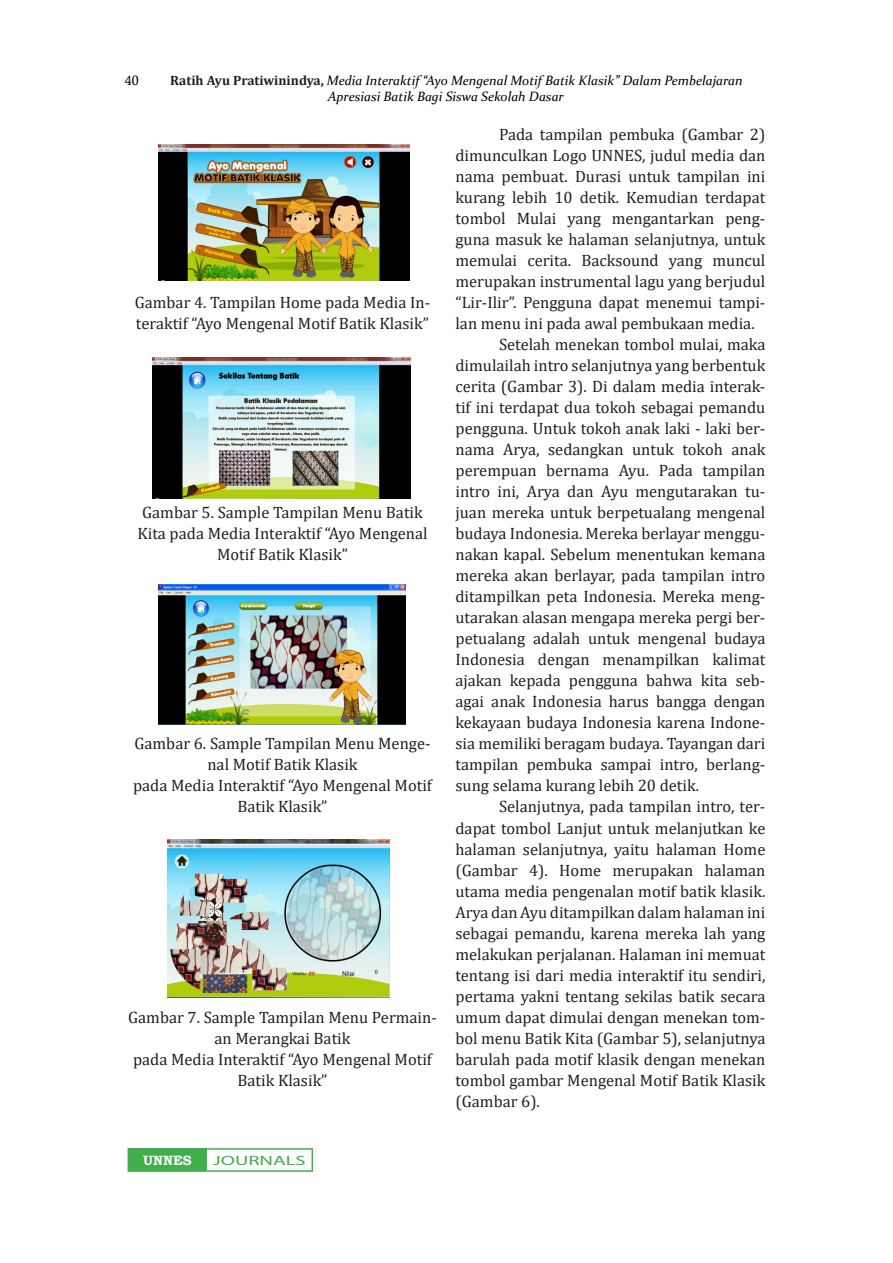
<style>
.page{position:relative;width:893px;height:1263px;background:#fff}
.page>*{position:absolute;margin:0;border:0;box-sizing:border-box;transform-origin:0 0}
.t1{font:16.5px/21px "Cambria";color:#231f20;text-align:center}
.t2{font:italic 13.5px/16.2px "Constantia";color:#000}
.t3{font:13.5px "Myriad Pro";color:#40ae49;scale:1.53 1}
.t4{font:700 13.5px "Bookman Old Style";color:#fff}
.t5{font:13.5px "Calisto";color:#000}
.s1{font-family:"Cambria";font-weight:700;font-style:normal;color:#231f20}
</style>
<div class="page">
<div style="left:128px;top:1149px;width:79px;height:22px;background:#40ae49"></div>
<hr style="left:128px;top:1148px;width:79px;height:2px;background:#40ae49">
<hr style="left:207px;top:1148px;width:106px;height:2px;background:#40ae49">
<svg style="left:312px;top:1150px;width:1px;height:20px"></svg>
<hr style="left:128px;top:1170px;width:79px;height:2px;background:#40ae49">
<hr style="left:207px;top:1170px;width:106px;height:2px;background:#40ae49">
<img style="left:158px;top:145px;width:251px;height:135px">
<img style="left:153px;top:357px;width:258px;height:141px">
<img style="left:158px;top:585px;width:248px;height:139px">
<img style="left:167px;top:840px;width:223px;height:157px">
<p class="t5" style="left:125px;top:73px;width:15px">40</p>
<p class="t2" style="left:328px;top:72px;width:416px;text-indent:-158px"><span class="s1">Ratih Ayu Pratiwinindya,</span> Media Interaktif “Ayo Mengenal Motif Batik Klasik” Dalam Pembelajaran<br>Apresiasi Batik Bagi Siswa Sekolah Dasar</p>
<p class="t1" style="left:135px;top:292px;width:297px;text-align:left">Gambar 4. Tampilan Home pada Media In&shy;teraktif “Ayo Mengenal Motif Batik Klasik”</p>
<p class="t1" style="left:137px;top:502px;width:292px">Gambar 5. Sample Tampilan Menu Batik<br>Kita pada Media Interaktif “Ayo Mengenal<br>Motif Batik Klasik”</p>
<p class="t1" style="left:134px;top:733px;width:298px">Gambar 6. Sample Tampilan Menu Menge&shy;nal Motif Batik Klasik</p>
<p class="t1" style="left:133px;top:775px;width:300px">pada Media Interaktif “Ayo Mengenal Motif<br>Batik Klasik”</p>
<p class="t1" style="left:128px;top:1006px;width:310px">Gambar 7. Sample Tampilan Menu Permain&shy;an Merangkai Batik</p>
<p class="t1" style="left:133px;top:1048px;width:300px">pada Media Interaktif “Ayo Mengenal Motif<br>Batik Klasik”</p>
<p class="t4" style="left:143px;top:1150px;width:50px">UNNES</p>
<p class="t3" style="left:213px;top:1152px;width:62px">JOURNALS</p>
<p class="t1" style="left:455px;top:124px;width:311px;text-align:justify;text-indent:44px">Pada tampilan pembuka (Gambar 2) dimunculkan Logo UNNES, judul media dan nama pembuat. Durasi untuk tampilan ini kurang lebih 10 detik. Kemudian terdapat tombol Mulai yang mengantarkan peng&shy;guna masuk ke halaman selanjutnya, untuk memulai cerita. Backsound yang muncul merupakan instrumental lagu yang berjudul “Lir-Ilir”. Pengguna dapat menemui tampi&shy;lan menu ini pada awal pembukaan media.</p>
<p class="t1" style="left:455px;top:334px;width:311px;text-align:justify;text-indent:44px">Setelah menekan tombol mulai, maka dimulailah intro selanjutnya yang berbentuk cerita (Gambar 3). Di dalam media interak&shy;tif ini terdapat dua tokoh sebagai pemandu pengguna. Untuk tokoh anak laki - laki ber&shy;nama Arya, sedangkan untuk tokoh anak perempuan bernama Ayu. Pada tampilan intro ini, Arya dan Ayu mengutarakan tu&shy;juan mereka untuk berpetualang mengenal budaya Indonesia. Mereka berlayar menggu&shy;nakan kapal. Sebelum menentukan kemana mereka akan berlayar, pada tampilan intro ditampilkan peta Indonesia. Mereka meng&shy;utarakan alasan mengapa mereka pergi ber&shy;petualang adalah untuk mengenal budaya Indonesia dengan menampilkan kalimat ajakan kepada pengguna bahwa kita seb&shy;agai anak Indonesia harus bangga dengan kekayaan budaya Indonesia karena Indone&shy;sia memiliki beragam budaya. Tayangan dari tampilan pembuka sampai intro, berlang&shy;sung selama kurang lebih 20 detik.</p>
<p class="t1" style="left:455px;top:796px;width:311px;text-align:justify;text-indent:44px">Selanjutnya, pada tampilan intro, ter&shy;dapat tombol Lanjut untuk melanjutkan ke halaman selanjutnya, yaitu halaman Home (Gambar 4). Home merupakan halaman utama media pengenalan motif batik klasik.<br>Arya dan Ayu ditampilkan dalam halaman ini sebagai pemandu, karena mereka lah yang melakukan perjalanan. Halaman ini memuat tentang isi dari media interaktif itu sendiri, pertama yakni tentang sekilas batik secara umum dapat dimulai dengan menekan tom&shy;bol menu Batik Kita (Gambar 5), selanjutnya barulah pada motif klasik dengan menekan tombol gambar Mengenal Motif Batik Klasik (Gambar 6).</p>
</div>
